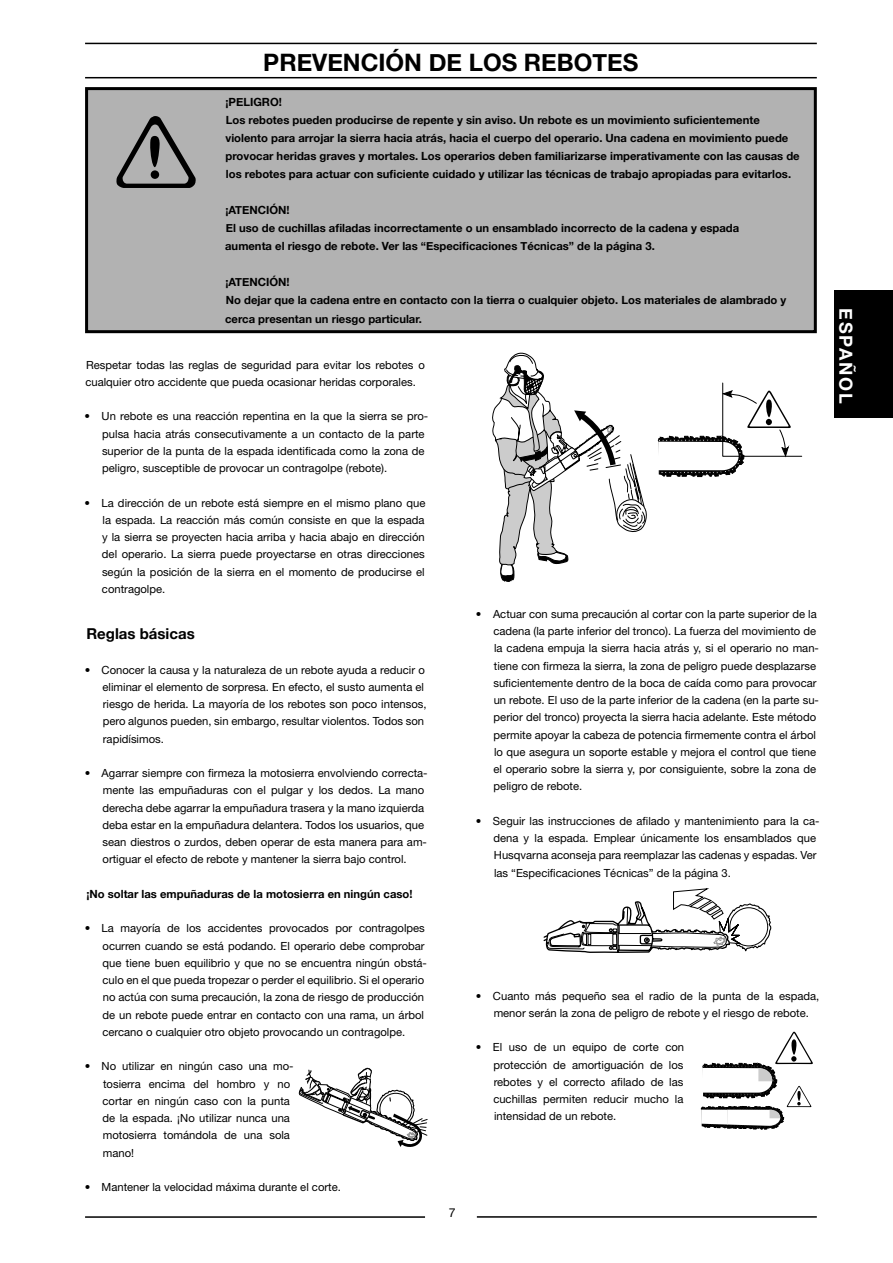
<style>
.page{position:relative;width:893px;height:1263px;background:#fff}
.page>*{position:absolute;margin:0;border:0;box-sizing:border-box;transform-origin:0 0}
.t1{font:700 24px "Helvetica Neue";color:#000}
.t2{font:700 18px "Helvetica Neue";letter-spacing:.1em;color:#fff}
.t3{font:700 15px "Helvetica Neue";color:#000}
.t4{font:12.3px "Helvetica Neue";color:#000}
.t5{font:11.25px/17.2px "Helvetica Neue";color:#000}
.t6{font:700 11.25px/18px "Helvetica Neue";color:#000}
</style>
<div class="page">
<div style="left:834px;top:291px;width:58px;height:127px;background:#000"></div>
<hr style="left:85px;top:1216px;width:340px;height:2px;background:#000">
<hr style="left:477px;top:1216px;width:339px;height:2px;background:#000">
<svg style="left:543px;top:888px;width:228px;height:65px"></svg>
<div style="left:87px;top:89px;width:728px;height:243px;background:#b2b2b2"></div>
<div style="left:85px;top:87px;width:731px;height:246px;border:3px solid #000"></div>
<svg style="left:116px;top:116px;width:80px;height:72px"></svg>
<div style="left:151px;top:170px;width:8px;height:9px;background:#000;border-radius:50%"></div>
<svg style="left:657px;top:383px;width:145px;height:94px"></svg>
<svg style="left:473px;top:76px;width:175px;height:506px"></svg>
<hr style="left:85px;top:43px;width:731px;height:1px;background:#000">
<hr style="left:85px;top:77px;width:731px;height:1px;background:#000">
<svg style="left:701px;top:1031px;width:112px;height:99px"></svg>
<svg style="left:298px;top:1067px;width:130px;height:80px"></svg>
<h1 class="t1" style="left:263px;top:47px;width:376px">PREVENCIÓN DE LOS REBOTES</h1>
<p class="t6" style="left:225px;top:93px;width:575px">¡PELIGRO!<br>Los rebotes pueden producirse de repente y sin aviso. Un rebote es un movimiento suficientemente violento para arrojar la sierra hacia atrás, hacia el cuerpo del operario. Una cadena en movimiento puede provocar heridas graves y mortales. Los operarios deben familiarizarse imperativamente con las causas de los rebotes para actuar con suficiente cuidado y utilizar las técnicas de trabajo apropiadas para evitarlos.</p>
<p class="t6" style="left:225px;top:201px;width:515px">¡ATENCIÓN!<br>El uso de cuchillas afiladas incorrectamente o un ensamblado incorrecto de la cadena y espada aumenta el riesgo de rebote. Ver las “Especificaciones Técnicas” de la página 3.</p>
<p class="t6" style="left:225px;top:273px;width:563px;line-height:18.5px">¡ATENCIÓN!<br>No dejar que la cadena entre en contacto con la tierra o cualquier objeto. Los materiales de alambrado y cerca presentan un riesgo particular.</p>
<p class="t5" style="left:85px;top:357px;width:341px">Respetar todas las reglas de seguridad para evitar los rebotes o cualquier otro accidente que pueda ocasionar heridas corporales.</p>
<p class="t5" style="left:102px;top:409px;width:328px;text-indent:-18px">• Un rebote es una reacción repentina en la que la sierra se pro&shy;pulsa hacia atrás consecutivamente a un contacto de la parte superior de la punta de la espada identificada como la zona de peligro, susceptible de provocar un contragolpe (rebote).</p>
<p class="t5" style="left:102px;top:495px;width:325px;text-align:justify;text-indent:-18px">• La dirección de un rebote está siempre en el mismo plano que la espada. La reacción más común consiste en que la espada y la sierra se proyecten hacia arriba y hacia abajo en dirección del operario. La sierra puede proyectarse en otras direcciones según la posición de la sierra en el momento de producirse el contragolpe.</p>
<h3 class="t3" style="left:86px;top:624px;width:110px">Reglas básicas</h3>
<p class="t5" style="left:102px;top:662px;width:326px;text-indent:-18px">• Conocer la causa y la naturaleza de un rebote ayuda a reducir o eliminar el elemento de sorpresa. En efecto, el susto aumenta el riesgo de herida. La mayoría de los rebotes son poco intensos, pero algunos pueden, sin embargo, resultar violentos. Todos son rapidísimos.</p>
<p class="t5" style="left:102px;top:765px;width:326px;text-indent:-18px">• Agarrar siempre con firmeza la motosierra envolviendo correcta&shy;mente las empuñaduras con el pulgar y los dedos. La mano derecha debe agarrar la empuñadura trasera y la mano izquierda deba estar en la empuñadura delantera. Todos los usuarios, que sean diestros o zurdos, deben operar de esta manera para am&shy;ortiguar el efecto de rebote y mantener la sierra bajo control.</p>
<p class="t6" style="left:86px;top:884px;width:327px">¡No soltar las empuñaduras de la motosierra en ningún caso!</p>
<p class="t5" style="left:102px;top:921px;width:326px;text-indent:-18px">• La mayoría de los accidentes provocados por contragolpes ocurren cuando se está podando. El operario debe comprobar que tiene buen equilibrio y que no se encuentra ningún obstá&shy;culo en el que pueda tropezar o perder el equilibrio. Si el operario no actúa con suma precaución, la zona de riesgo de producción de un rebote puede entrar en contacto con una rama, un árbol cercano o cualquier otro objeto provocando un contragolpe.</p>
<p class="t5" style="left:102px;top:1059px;width:192px;text-indent:-18px">• No utilizar en ningún caso una mo&shy;tosierra encima del hombro y no cortar en ningún caso con la punta de la espada. ¡No utilizar nunca una motosierra tomándola de una sola mano!</p>
<p class="t5" style="left:85px;top:1179px;width:257px">• Mantener la velocidad máxima durante el corte.</p>
<p class="t5" style="left:493px;top:606px;width:327px;text-indent:-18px">• Actuar con suma precaución al cortar con la parte superior de la cadena (la parte inferior del tronco). La fuerza del movimiento de la cadena empuja la sierra hacia atrás y, si el operario no man&shy;tiene con firmeza la sierra, la zona de peligro puede desplazarse suficientemente dentro de la boca de caída como para provocar un rebote. El uso de la parte inferior de la cadena (en la parte su&shy;perior del tronco) proyecta la sierra hacia adelante. Este método permite apoyar la cabeza de potencia firmemente contra el árbol lo que asegura un soporte estable y mejora el control que tiene el operario sobre la sierra y, por consiguiente, sobre la zona de peligro de rebote.</p>
<p class="t5" style="left:493px;top:813px;width:328px;text-indent:-18px">• Seguir las instrucciones de afilado y mantenimiento para la ca&shy;dena y la espada. Emplear únicamente los ensamblados que Husqvarna aconseja para reemplazar las cadenas y espadas. Ver las “Especificaciones Técnicas” de la página 3.</p>
<p class="t5" style="left:493px;top:988px;width:327px;text-indent:-18px">• Cuanto más pequeño sea el radio de la punta de la espada, menor serán la zona de peligro de rebote y el riesgo de rebote.</p>
<p class="t5" style="left:493px;top:1040px;width:192px;text-align:justify;text-indent:-18px">• El uso de un equipo de corte con protección de amortiguación de los rebotes y el correcto afilado de las cuchillas permiten reducir mucho la intensidad de un rebote.</p>
<p class="t4" style="left:449px;top:1209px;width:8px">7</p>
<h2 class="t2" style="left:857px;top:308px;width:97px;rotate:90deg">ESPAÑOL</h2>
</div>
